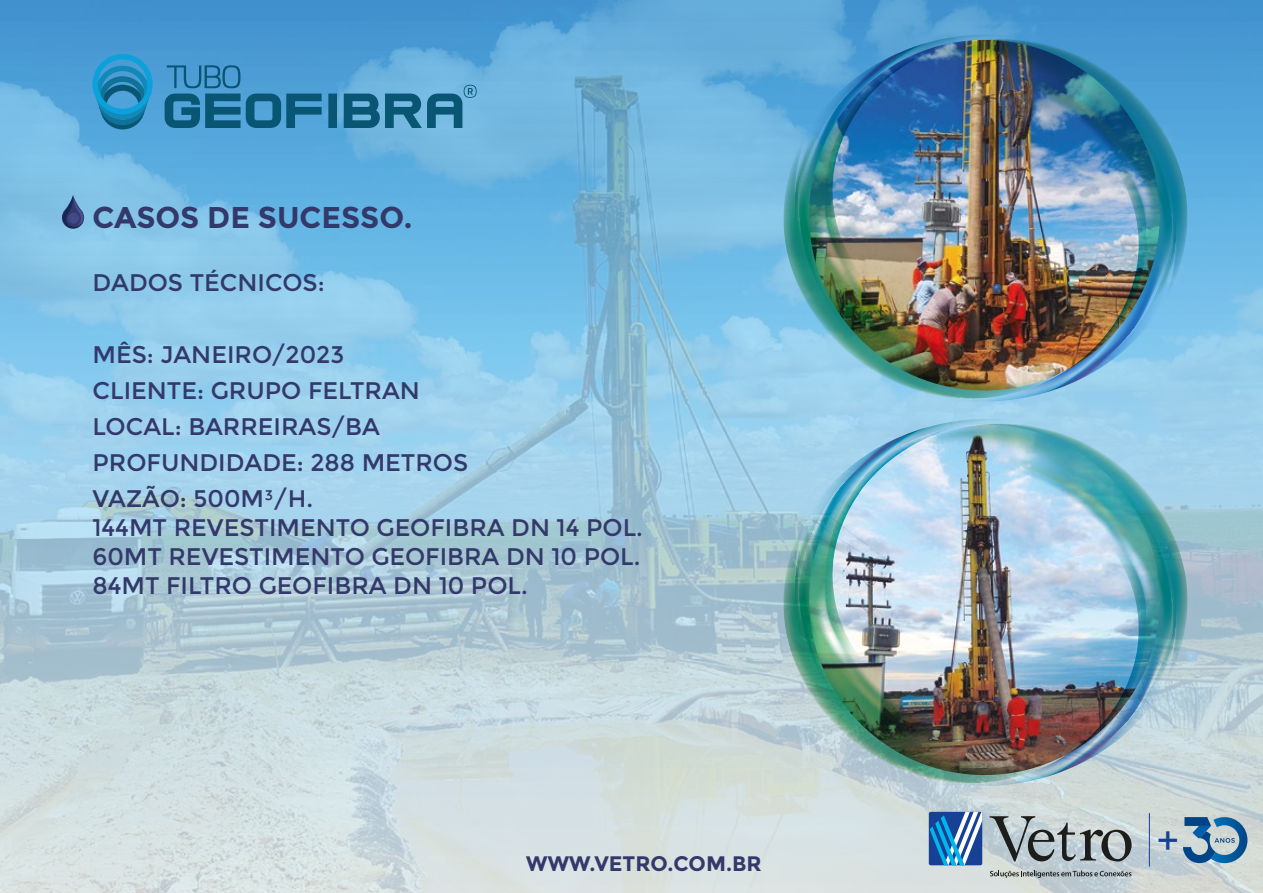
<style>
.page{position:relative;width:1263px;height:893px;background:#fff}
.page>*{position:absolute;margin:0;border:0;box-sizing:border-box;transform-origin:0 0}
.t1{font:39.15px "Arial";color:#164194}
.t2{font:700 30px "Montserrat";color:#33396b}
.t3{font:24px/36px "Montserrat";color:#33396b}
.t4{font:700 21px "Montserrat";color:#33396b}
</style>
<div class="page">
<img style="left:0;top:0;width:1263px;height:893px">
<svg style="left:62px;top:195px;width:22px;height:34px"></svg>
<svg style="left:92px;top:54px;width:61px;height:75px;background:#2a90c3"></svg>
<svg style="left:167px;top:65px;width:73px;height:23px;background:#3887b8"></svg>
<svg style="left:165px;top:94px;width:157px;height:34px;background:#25749c"></svg>
<svg style="left:328px;top:94px;width:9px;height:34px"></svg>
<svg style="left:344px;top:85px;width:133px;height:43px;background:#408aad"></svg>
<img style="left:783px;top:34px;width:333px;height:365px">
<img style="left:859px;top:39px;width:328px;height:363px">
<img style="left:783px;top:419px;width:333px;height:364px">
<img style="left:859px;top:423px;width:328px;height:363px">
<svg style="left:990px;top:871px;width:141px;height:7px"></svg>
<svg style="left:989px;top:816px;width:142px;height:46px;background:#9ca6a8"></svg>
<hr style="left:1149px;top:813px;width:1px;height:53px;background:#164194">
<svg style="left:1183px;top:817px;width:64px;height:46px;background:#6c96b5"></svg>
<svg style="left:928px;top:812px;width:54px;height:54px"></svg>
<p class="t2" style="left:92px;top:200px;width:321px">CASOS DE SUCESSO.</p>
<p class="t3" style="left:92px;top:265px;width:234px">DADOS TÉCNICOS:</p>
<p class="t3" style="left:92px;top:337px;width:377px">MÊS: JANEIRO/2023<br>CLIENTE: GRUPO FELTRAN<br>LOCAL: BARREIRAS/BA<br>PROFUNDIDADE: 288 METROS<br>VAZÃO: 500M³/H.</p>
<p class="t3" style="left:92px;top:514px;width:552px;line-height:28.8px;text-align:justify">144MT REVESTIMENTO GEOFIBRA DN 14 POL.<br>60MT REVESTIMENTO GEOFIBRA DN 10 POL.<br>84MT FILTRO GEOFIBRA DN 10 POL.</p>
<p class="t4" style="left:526px;top:851px;width:237px">WWW.VETRO.COM.BR</p>
<h1 class="t1" style="left:1156px;top:813px;width:24px">+</h1>
</div>
